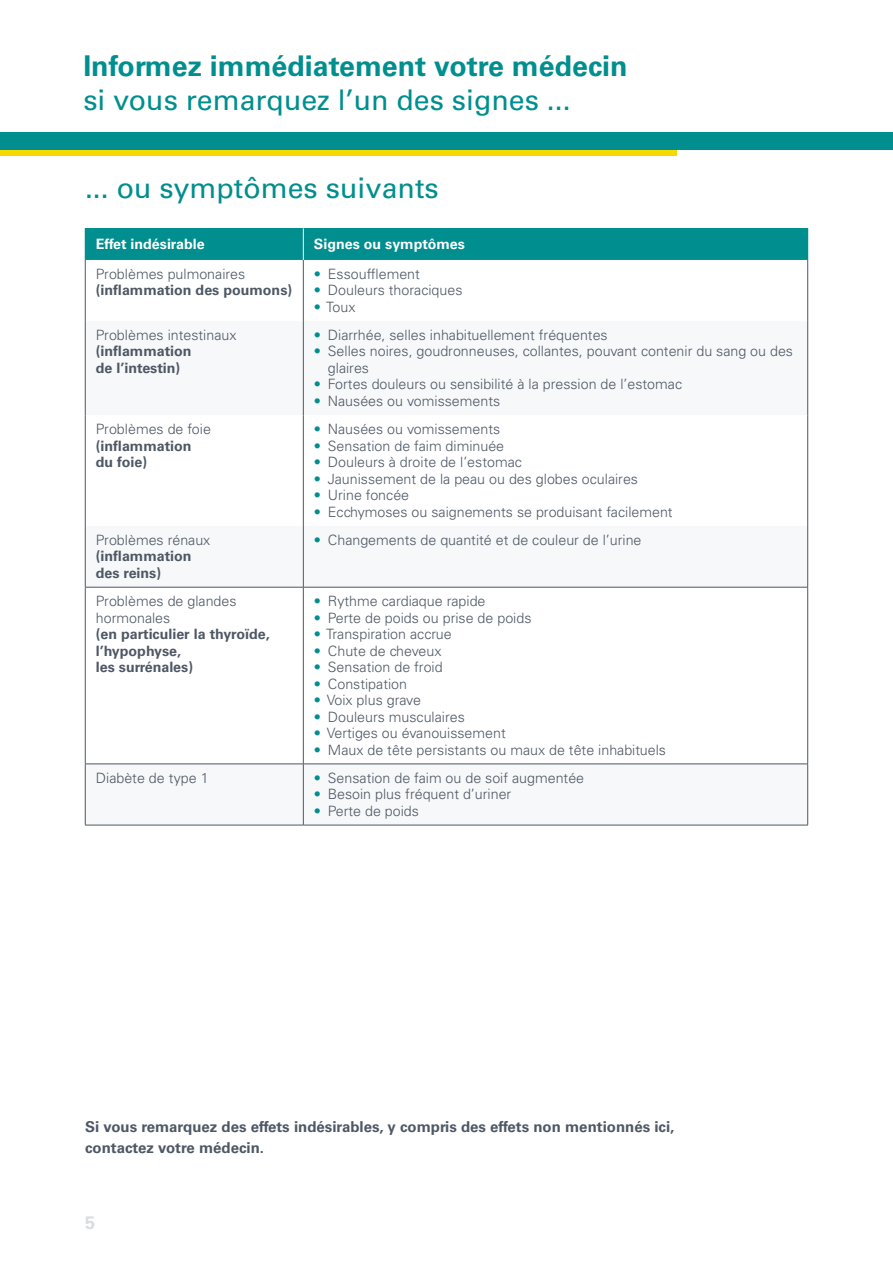
<style>
.page{position:relative;width:893px;height:1263px;background:#fff}
.page>*{position:absolute;margin:0;border:0;box-sizing:border-box;transform-origin:0 0}
.t1{font:28.5px "Univers LT Std";color:#008e8e}
.t2{font:700 28.5px "Univers LT Std";color:#008e8e}
.t3{font:700 18px "Univers LT Std";color:#dadce0}
.t4{font:700 15px/21px "Univers LT Std";color:#4e5865}
.t5{font:300 14.25px/16.5px "Univers LT Std";color:#4e5865}
.t6{font:700 14.25px/16.5px "Univers LT Std";color:#4e5865}
.t7{font:700 14.25px "Univers LT Std";color:#fff}
.s1{color:#008e8e}
</style>
<div class="page">
<div style="left:85px;top:228px;width:218px;height:32px;background:#008e8e"></div>
<div style="left:303px;top:228px;width:505px;height:32px;background:#008e8e"></div>
<svg style="left:86px;top:321px;width:721px;height:266px"></svg>
<svg style="left:86px;top:415px;width:721px;height:111px"></svg>
<svg style="left:86px;top:765px;width:721px;height:60px"></svg>
<hr style="left:303px;top:228px;width:1px;height:32px;background:#fff">
<hr style="left:85px;top:260px;width:1px;height:61px;background:#4e5865">
<hr style="left:303px;top:260px;width:1px;height:61px;background:#4e5865">
<hr style="left:807px;top:260px;width:1px;height:61px;background:#4e5865">
<hr style="left:85px;top:321px;width:1px;height:94px;background:#4e5865">
<hr style="left:303px;top:321px;width:1px;height:94px;background:#4e5865">
<hr style="left:807px;top:321px;width:1px;height:94px;background:#4e5865">
<hr style="left:85px;top:415px;width:1px;height:111px;background:#4e5865">
<hr style="left:303px;top:415px;width:1px;height:111px;background:#4e5865">
<hr style="left:807px;top:415px;width:1px;height:111px;background:#4e5865">
<hr style="left:85px;top:526px;width:1px;height:61px;background:#4e5865">
<hr style="left:303px;top:526px;width:1px;height:61px;background:#4e5865">
<hr style="left:807px;top:526px;width:1px;height:61px;background:#4e5865">
<hr style="left:85px;top:764px;width:1px;height:61px;background:#4e5865">
<hr style="left:303px;top:764px;width:1px;height:61px;background:#4e5865">
<hr style="left:807px;top:764px;width:1px;height:61px;background:#4e5865">
<hr style="left:85px;top:587px;width:1px;height:177px;background:#4e5865">
<hr style="left:303px;top:587px;width:1px;height:177px;background:#4e5865">
<hr style="left:807px;top:587px;width:1px;height:177px;background:#4e5865">
<hr style="left:85px;top:587px;width:218px;height:1px;background:#4e5865">
<hr style="left:303px;top:587px;width:505px;height:1px;background:#4e5865">
<hr style="left:85px;top:825px;width:218px;height:1px;background:#4e5865">
<hr style="left:303px;top:825px;width:505px;height:1px;background:#4e5865">
<hr style="left:85px;top:764px;width:218px;height:1px;background:#4e5865">
<hr style="left:303px;top:764px;width:505px;height:1px;background:#4e5865">
<div style="left:0;top:132px;width:893px;height:18px;background:#008e8e"></div>
<div style="left:0;top:150px;width:677px;height:6px;background:#f4da00"></div>
<h1 class="t2" style="left:83px;top:49px;width:546px">Informez immédiatement votre médecin</h1>
<h1 class="t1" style="left:83px;top:83px;width:489px">si vous remarquez l’un des signes ...</h1>
<h1 class="t1" style="left:85px;top:171px;width:355px">... ou symptômes suivants</h1>
<p class="t7" style="left:96px;top:236px;width:110px">Effet indésirable</p>
<p class="t7" style="left:314px;top:236px;width:152px">Signes ou symptômes</p>
<p class="t5" style="left:96px;top:265px;width:151px">Problèmes pulmonaires</p>
<p class="t6" style="left:96px;top:282px;width:198px">(inflammation des poumons)</p>
<p class="t5" style="left:314px;top:265px;width:107px"><span class="s1">•</span> Essoufflement</p>
<p class="t5" style="left:314px;top:282px;width:150px"><span class="s1">•</span> Douleurs thoraciques</p>
<p class="t5" style="left:314px;top:298px;width:43px"><span class="s1">•</span> Toux</p>
<p class="t5" style="left:96px;top:327px;width:142px">Problèmes intestinaux</p>
<p class="t6" style="left:96px;top:343px;width:97px">(inflammation de l’intestin)</p>
<p class="t5" style="left:314px;top:327px;width:295px"><span class="s1">•</span> Diarrhée, selles inhabituellement fréquentes</p>
<p class="t5" style="left:328px;top:343px;width:467px;text-indent:-14px"><span class="s1">•</span> Selles noires, goudronneuses, collantes, pouvant contenir du sang ou des glaires</p>
<p class="t5" style="left:314px;top:376px;width:370px"><span class="s1">•</span> Fortes douleurs ou sensibilité à la pression de l’estomac</p>
<p class="t5" style="left:314px;top:393px;width:188px"><span class="s1">•</span> Nausées ou vomissements</p>
<p class="t5" style="left:96px;top:421px;width:117px">Problèmes de foie</p>
<p class="t6" style="left:96px;top:437px;width:97px">(inflammation du foie)</p>
<p class="t5" style="left:314px;top:421px;width:188px"><span class="s1">•</span> Nausées ou vomissements</p>
<p class="t5" style="left:314px;top:437px;width:192px"><span class="s1">•</span> Sensation de faim diminuée</p>
<p class="t5" style="left:314px;top:454px;width:209px"><span class="s1">•</span> Douleurs à droite de l’estomac</p>
<p class="t5" style="left:314px;top:470px;width:326px"><span class="s1">•</span> Jaunissement de la peau ou des globes oculaires</p>
<p class="t5" style="left:314px;top:487px;width:97px"><span class="s1">•</span> Urine foncée</p>
<p class="t5" style="left:314px;top:503px;width:360px"><span class="s1">•</span> Ecchymoses ou saignements se produisant facilement</p>
<p class="t5" style="left:96px;top:531px;width:116px">Problèmes rénaux</p>
<p class="t6" style="left:96px;top:548px;width:97px">(inflammation des reins)</p>
<p class="t5" style="left:314px;top:531px;width:329px"><span class="s1">•</span> Changements de quantité et de couleur de l’urine</p>
<p class="t5" style="left:96px;top:593px;width:142px">Problèmes de glandes hormonales</p>
<p class="t6" style="left:96px;top:626px;width:175px">(en particulier la thyroïde, l’hypophyse,<br>les surrénales)</p>
<p class="t5" style="left:314px;top:593px;width:173px"><span class="s1">•</span> Rythme cardiaque rapide</p>
<p class="t5" style="left:314px;top:609px;width:219px"><span class="s1">•</span> Perte de poids ou prise de poids</p>
<p class="t5" style="left:314px;top:626px;width:139px"><span class="s1">•</span> Transpiration accrue</p>
<p class="t5" style="left:314px;top:642px;width:129px"><span class="s1">•</span> Chute de cheveux</p>
<p class="t5" style="left:314px;top:659px;width:130px"><span class="s1">•</span> Sensation de froid</p>
<p class="t5" style="left:314px;top:675px;width:95px"><span class="s1">•</span> Constipation</p>
<p class="t5" style="left:314px;top:692px;width:109px"><span class="s1">•</span> Voix plus grave</p>
<p class="t5" style="left:314px;top:708px;width:152px"><span class="s1">•</span> Douleurs musculaires</p>
<p class="t5" style="left:314px;top:725px;width:193px"><span class="s1">•</span> Vertiges ou évanouissement</p>
<p class="t5" style="left:314px;top:741px;width:354px"><span class="s1">•</span> Maux de tête persistants ou maux de tête inhabituels</p>
<p class="t5" style="left:96px;top:769px;width:114px">Diabète de type 1</p>
<p class="t5" style="left:314px;top:769px;width:272px"><span class="s1">•</span> Sensation de faim ou de soif augmentée</p>
<p class="t5" style="left:314px;top:786px;width:199px"><span class="s1">•</span> Besoin plus fréquent d’uriner</p>
<p class="t5" style="left:314px;top:802px;width:107px"><span class="s1">•</span> Perte de poids</p>
<p class="t4" style="left:85px;top:1116px;width:591px">Si vous remarquez des effets indésirables, y compris des effets non mentionnés ici, contactez votre médecin.</p>
<p class="t3" style="left:85px;top:1212px;width:12px">5</p>
</div>
